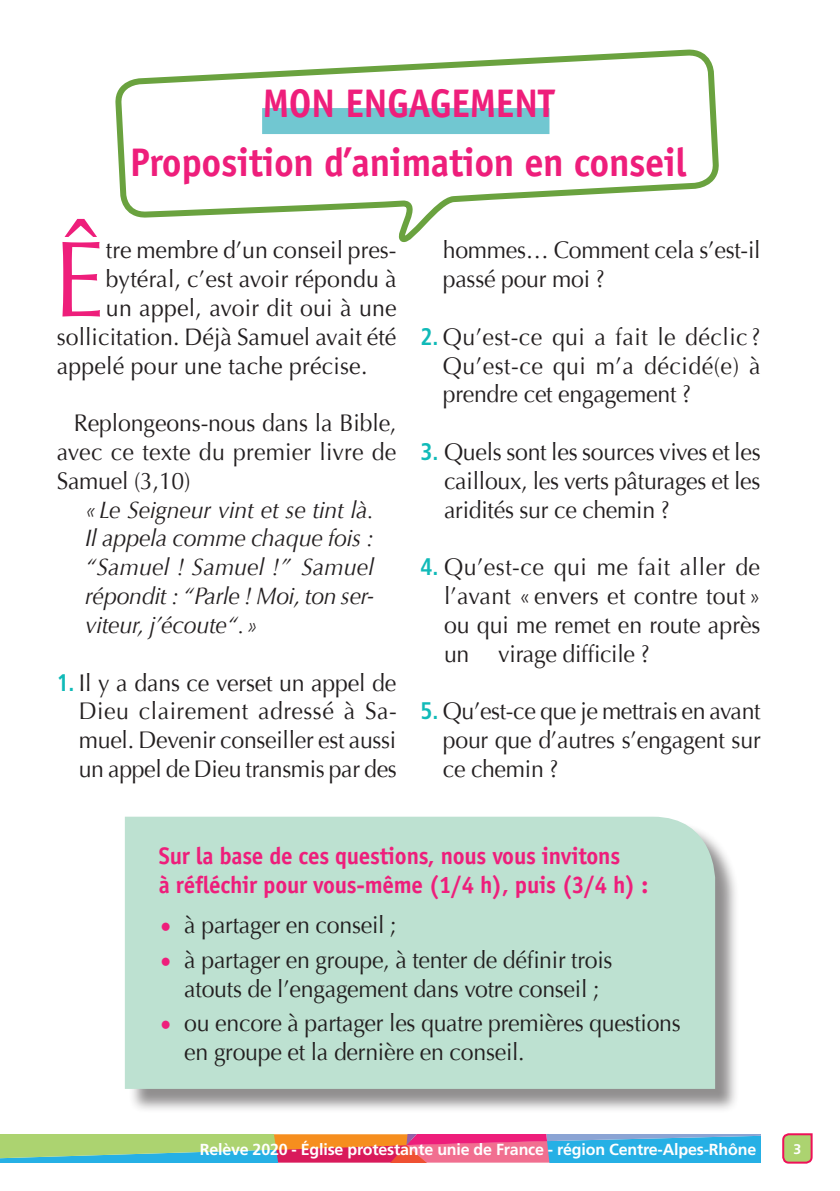
<style>
.page{position:relative;width:840px;height:1191px;background:#fff}
.page>*{position:absolute;margin:0;border:0;box-sizing:border-box;transform-origin:0 0}
.t1{font:108px "Optima";color:#ee1e7b;scale:.96 1}
.t2{font:700 40px/59.4px "Officina Sans";letter-spacing:-.01em;color:#ee1e7b;scale:.96 1}
.t3{font:24px/28.8px "Optima";letter-spacing:-.01em;color:#231f20;text-align:justify;scale:.96 1}
.t4{font:24px "Optima";letter-spacing:.005em;color:#231f20;scale:.96 1}
.t5{font:italic 24px/28.8px "Optima";letter-spacing:-.01em;color:#231f20;text-align:justify;scale:.96 1}
.t6{font:700 24px/28.8px "Officina Sans";letter-spacing:-.01em;color:#ee1e7b;scale:.96 1}
.t7{font:700 16px "Frutiger";letter-spacing:-.01em;color:#fff}
.t8{font:700 14px "Frutiger";color:#fff}
.s1{font-family:"Frutiger";font-weight:700;font-stretch:condensed;color:#10bab8}
.s2{color:#ee1e7b}
</style>
<div class="page">
<svg style="left:782px;top:1133px;width:31px;height:31px"></svg>
<svg style="left:0;top:1134px;width:760px;height:28px;background:#949897"></svg>
<div style="left:128px;top:819px;width:611px;height:294px;background:#231f20;opacity:.5"></div>
<div style="left:125px;top:816px;width:589px;height:273px;background:#bde1d1"></div>
<svg style="left:117px;top:51px;width:599px;height:191px"></svg>
<h2 class="t2" style="left:130px;top:73px;width:581px;text-indent:132px">MON ENGAGEMENT<br>Proposition d’animation en conseil</h2>
<h1 class="t1" style="left:53px;top:217px;width:56px">ê</h1>
<p class="t4" style="left:106px;top:236px;width:304px">tre membre d’un conseil pres-</p>
<p class="t4" style="left:106px;top:265px;width:304px">bytéral, c’est avoir répondu à</p>
<p class="t4" style="left:106px;top:294px;width:304px">un appel, avoir dit oui à une</p>
<p class="t4" style="left:57px;top:323px;width:355px">sollicitation. Déjà Samuel avait été</p>
<p class="t4" style="left:57px;top:351px;width:325px">appelé pour une tache précise.</p>
<p class="t3" style="left:57px;top:409px;width:355px;text-indent:17px">Replongeons-nous dans la Bible, avec ce texte du premier livre de Samuel (3,10)</p>
<p class="t5" style="left:85px;top:495px;width:302px">«Le Seigneur vint et se tint là.<br>Il appela comme chaque fois : “Samuel ! Samuel !” Samuel répondit : “Parle ! Moi, ton ser&shy;viteur, j’écoute“.»</p>
<p class="t3" style="left:79px;top:668px;width:332px;text-indent:-22px"><span class="s1">1.</span> Il y a dans ce verset un appel de Dieu clairement adressé à Sa&shy;muel. Devenir conseiller est aussi un appel de Dieu transmis par des</p>
<p class="t3" style="left:442px;top:236px;width:332px">hommes… Comment cela s’est-il passé pour moi ?</p>
<p class="t3" style="left:442px;top:322px;width:332px;text-indent:-22px"><span class="s1">2.</span> Qu’est-ce qui a fait le déclic ?<br>Qu’est-ce qui m’a décidé(e) à prendre cet engagement ?</p>
<p class="t3" style="left:444px;top:438px;width:331px;text-indent:-23px"><span class="s1">3.</span> Quels sont les sources vives et les cailloux, les verts pâturages et les aridités sur ce chemin ?</p>
<p class="t3" style="left:444px;top:553px;width:331px;text-indent:-23px"><span class="s1">4.</span> Qu’est-ce qui me fait aller de l’avant « envers et contre tout » ou qui me remet en route après un virage difficile ?</p>
<p class="t3" style="left:442px;top:697px;width:332px;text-indent:-22px"><span class="s1">5.</span> Qu’est-ce que je mettrais en avant pour que d’autres s’engagent sur ce chemin ?</p>
<p class="t6" style="left:159px;top:841px;width:511px">Sur la base de ces questions, nous vous invitons<br>à réfléchir pour vous-même (1/4 h), puis (3/4 h) :</p>
<p class="t3" style="left:159px;top:911px;width:249px"><span class="s2">•</span> à partager en conseil ;</p>
<p class="t3" style="left:159px;top:945px;width:474px;text-align:center"><span class="s2">•</span> à partager en groupe, à tenter de définir trois atouts de l’engagement dans votre conseil ;</p>
<p class="t3" style="left:184px;top:1009px;width:518px;text-indent:-25px"><span class="s2">•</span> ou encore à partager les quatre premières questions en groupe et la dernière en conseil.</p>
<p class="t7" style="left:200px;top:1139px;width:557px">Relève 2020 - Église protestante unie de France - région Centre-Alpes-Rhône</p>
<p class="t8" style="left:792px;top:1140px;width:9px">3</p>
</div>
